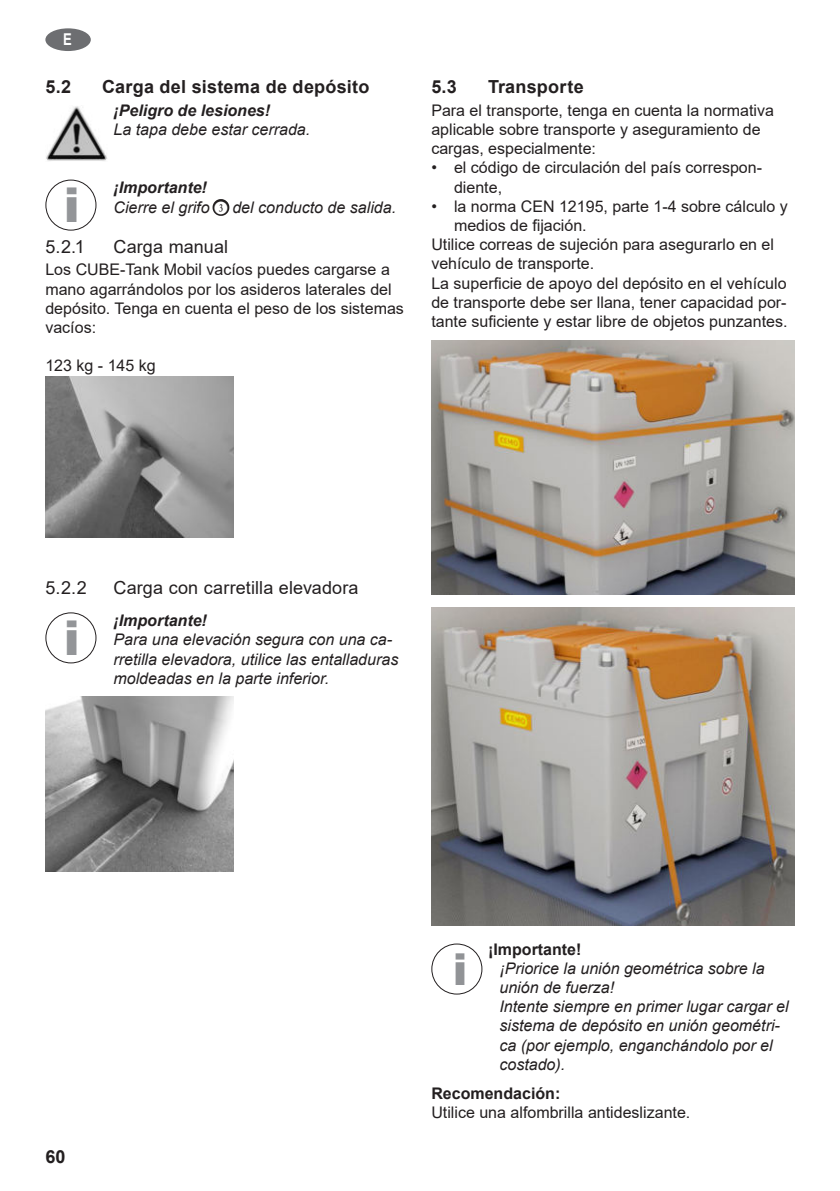
<style>
.page{position:relative;width:840px;height:1191px;background:#fff}
.page>*{position:absolute;margin:0;border:0;box-sizing:border-box;transform-origin:0 0}
.t1{font:900 48px "Arial";color:#939598}
.t2{font:900 44px "Arial";color:#919396}
.t3{font:18px "Arial";letter-spacing:.005em;color:#231f20}
.t4{font:700 18px "Arial";letter-spacing:.015em;color:#231f20}
.t5{font:700 16.4px "Arial";color:#fff;scale:.8 1}
.t6{font:16px/19.2px "Arial";color:#231f20}
.t7{font:italic 16px/19.2px "Arial";color:#231f20}
.t8{font:italic 700 16px "Arial";color:#231f20}
.t9{font:700 16px "Arial";color:#231f20}
.s1{font-weight:700}
.s2{font-family:"Numberpile";font-style:normal;font-size:12px}
</style>
<div class="page">
<div style="left:45px;top:28px;width:46px;height:23px;background:#6d6e71;border-radius:50%"></div>
<img style="left:46px;top:106px;width:61px;height:55px">
<div style="left:45px;top:180px;width:51px;height:51px;border:1px solid #231f20;border-radius:50%"></div>
<img style="left:45px;top:377px;width:189px;height:160px">
<div style="left:45px;top:612px;width:51px;height:51px;border:1px solid #231f20;border-radius:50%"></div>
<img style="left:45px;top:697px;width:189px;height:174px">
<img style="left:431px;top:340px;width:363px;height:254px">
<img style="left:431px;top:607px;width:363px;height:318px">
<div style="left:431px;top:943px;width:51px;height:51px;border:1px solid #231f20;border-radius:50%"></div>
<p class="t5" style="left:63px;top:30px;width:12px">E</p>
<p class="t4" style="left:45px;top:79px;width:27px">5.2</p>
<p class="t4" style="left:102px;top:79px;width:269px">Carga del sistema de depósito</p>
<p class="t8" style="left:113px;top:104px;width:158px">¡Peligro de lesiones!</p>
<p class="t7" style="left:113px;top:121px;width:198px">La tapa debe estar cerrada.</p>
<h1 class="t1" style="left:64px;top:187px;width:17px">i</h1>
<p class="t7" style="left:113px;top:180px;width:284px"><span class="s1">¡Importante!<br></span>Cierre el grifo <span class="s2">D</span> del conducto de salida.</p>
<p class="t3" style="left:45px;top:240px;width:41px">5.2.1</p>
<p class="t3" style="left:113px;top:240px;width:116px">Carga manual</p>
<p class="t6" style="left:45px;top:262px;width:360px">Los CUBE-Tank Mobil vacíos puedes cargarse a mano agarrándolos por los asideros laterales del depósito. Tenga en cuenta el peso de los sistemas vacíos:</p>
<p class="t6" style="left:45px;top:358px;width:112px">123 kg - 145 kg</p>
<p class="t4" style="left:431px;top:79px;width:27px">5.3</p>
<p class="t4" style="left:488px;top:79px;width:97px">Transporte</p>
<p class="t6" style="left:431px;top:102px;width:344px">Para el transporte, tenga en cuenta la normativa aplicable sobre transporte y aseguramiento de cargas, especialmente:</p>
<p class="t6" style="left:454px;top:160px;width:309px;text-indent:-23px">• el código de circulación del país correspon&shy;diente,</p>
<p class="t6" style="left:431px;top:198px;width:358px">• la norma CEN 12195, parte 1-4 sobre cálculo y</p>
<p class="t6" style="left:454px;top:216px;width:134px">medios de fijación.</p>
<p class="t6" style="left:431px;top:236px;width:344px">Utilice correas de sujeción para asegurarlo en el</p>
<p class="t6" style="left:431px;top:256px;width:164px">vehículo de transporte.</p>
<p class="t6" style="left:431px;top:273px;width:356px">La superficie de apoyo del depósito en el vehículo</p>
<p class="t6" style="left:431px;top:294px;width:356px">de transporte debe ser llana, tener capacidad por-</p>
<p class="t6" style="left:431px;top:312px;width:357px">tante suficiente y estar libre de objetos punzantes.</p>
<p class="t3" style="left:45px;top:581px;width:43px">5.2.2</p>
<p class="t3" style="left:113px;top:581px;width:246px">Carga con carretilla elevadora</p>
<h1 class="t1" style="left:64px;top:620px;width:17px">i</h1>
<p class="t8" style="left:113px;top:610px;width:95px">¡Importante!</p>
<p class="t7" style="left:113px;top:631px;width:286px">Para una elevación segura con una ca&shy;rretilla elevadora, utilice las entalladuras moldeadas en la parte inferior.</p>
<p class="t4" style="left:45px;top:1149px;width:22px">60</p>
<p class="t9" style="left:488px;top:943px;width:95px">¡Importante!</p>
<p class="t7" style="left:499px;top:960px;width:290px">¡Priorice la unión geométrica sobre la unión de fuerza!<br>Intente siempre en primer lugar cargar el sistema de depósito en unión geométri&shy;ca (por ejemplo, enganchándolo por el costado).</p>
<p class="t9" style="left:431px;top:1087px;width:130px">Recomendación:</p>
<p class="t6" style="left:431px;top:1104px;width:260px">Utilice una alfombrilla antideslizante.</p>
<h2 class="t2" style="left:452px;top:952px;width:16px">i</h2>
</div>
